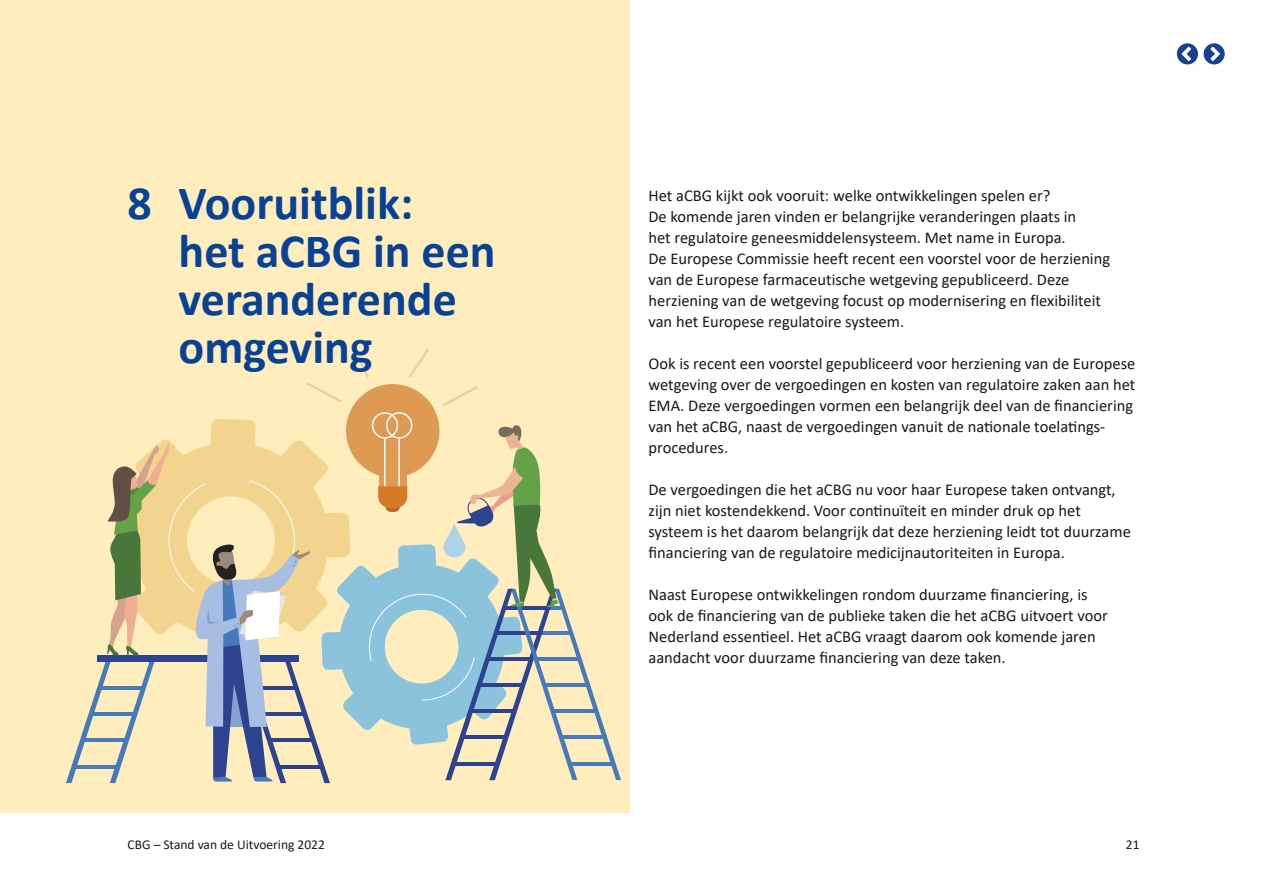
<style>
.page{position:relative;width:1263px;height:893px;background:#fff}
.page>*{position:absolute;margin:0;border:0;box-sizing:border-box;transform-origin:0 0}
.t1{font:700 48px/48px "Calibri";color:#074295}
.P_first{font:16.5px/21px "Calibri";color:#1b1819}
.P_H{font:16.5px/21px "Calibri";color:#1b1819}
.t2{font:13.5px "Calibri";color:#1b1819}
</style>
<div class="page">
<svg style="left:1177px;top:43px;width:48px;height:21px"></svg>
<div style="left:0;top:0;width:629px;height:812px;background:#ffedbe"></div>
<div style="left:346px;top:384px;width:93px;height:93px;background:#de9a53;border-radius:50%"></div>
<div style="left:372px;top:412px;width:26px;height:27px;border:1px solid #fff;border-radius:50%"></div>
<div style="left:386px;top:412px;width:26px;height:27px;border:1px solid #fff;border-radius:50%"></div>
<svg style="left:306px;top:382px;width:36px;height:20px"></svg>
<svg style="left:443px;top:386px;width:35px;height:20px"></svg>
<svg style="left:353px;top:348px;width:16px;height:29px"></svg>
<svg style="left:408px;top:349px;width:21px;height:29px"></svg>
<svg style="left:66px;top:419px;width:555px;height:364px"></svg>
<h1 class="t1" style="left:179px;top:178px;width:319px;text-indent:-51px">8 Vooruitblik:<br>het aCBG in een veranderende omgeving</h1>
<p class="P_H" style="left:648px;top:185px;width:463px">Het aCBG kijkt ook vooruit: welke ontwikkelingen spelen er?<br>De komende jaren vinden er belangrijke veranderingen plaats in<br>het regulatoire geneesmiddelensysteem. Met name in Europa.<br>De Europese Commissie heeft recent een voorstel voor de herziening van de Europese farmaceutische wetgeving gepubliceerd. Deze herziening van de wetgeving focust op modernisering en flexibiliteit van het Europese regulatoire systeem.</p>
<p class="P_first" style="left:648px;top:353px;width:488px">Ook is recent een voorstel gepubliceerd voor herziening van de Europese wetgeving over de vergoedingen en kosten van regulatoire zaken aan het EMA. Deze vergoedingen vormen een belangrijk deel van de financiering van het aCBG, naast de vergoedingen vanuit de nationale toelatings&shy;procedures.</p>
<p class="P_first" style="left:648px;top:479px;width:484px">De vergoedingen die het aCBG nu voor haar Europese taken ontvangt, zijn niet kostendekkend. Voor continuïteit en minder druk op het systeem is het daarom belangrijk dat deze herziening leidt tot duurzame financiering van de regulatoire medicijnautoriteiten in Europa.</p>
<p class="P_first" style="left:648px;top:584px;width:461px">Naast Europese ontwikkelingen rondom duurzame financiering, is ook de financiering van de publieke taken die het aCBG uitvoert voor Nederland essentieel. Het aCBG vraagt daarom ook komende jaren aandacht voor duurzame financiering van deze taken.</p>
<p class="t2" style="left:128px;top:835px;width:199px">CBG – Stand van de Uitvoering 2022</p>
<p class="t2" style="left:1126px;top:835px;width:15px">21</p>
</div>
